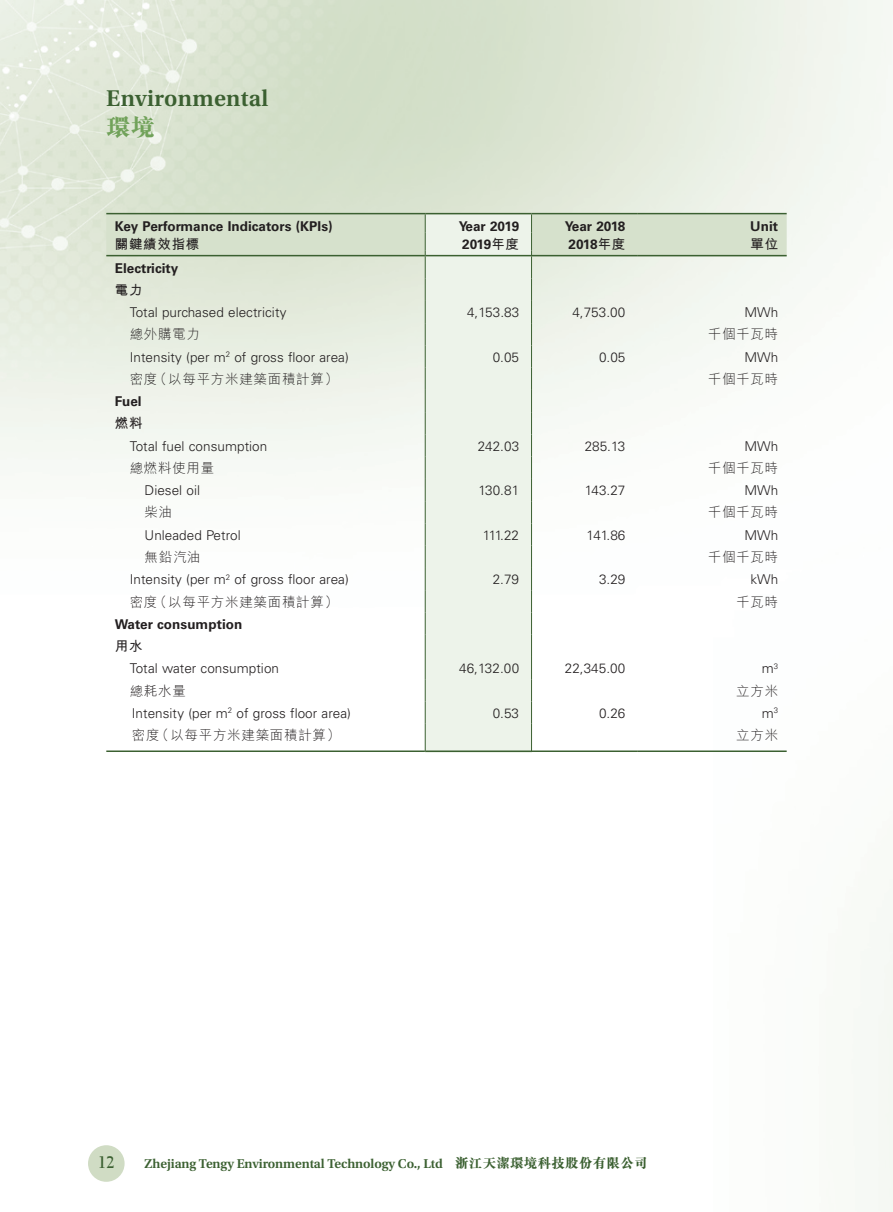
<style>
.page{position:relative;width:893px;height:1212px;background:#fff}
.page>*{position:absolute;margin:0;border:0;box-sizing:border-box;transform-origin:0 0}
.t1{font:600 24px "Utopia Std";letter-spacing:.01em;color:#3b6031}
.t2{font:800 24px "M Sung HK";color:#71a25a}
.t3{font:700 16.5px "Electra LT Std";color:#3b6031}
.C_Body_Text{font:300 13.5px "Univers LT Std";letter-spacing:.005em;color:#231f20}
.C_Body_Text-2{font:300 13.5px "M Hei HK";letter-spacing:.055em;color:#231f20}
.C_Body_Text-3{font:700 13.5px "Univers LT Std";letter-spacing:.005em;color:#231f20}
.t4{font:600 13.5px "Utopia Std";letter-spacing:-.01em;color:#3b6031}
.C_Body_Text-4{font:700 13.5px "M Hei HK";letter-spacing:.055em;color:#231f20}
.s1{font-family:"M Hei HK"}
.s2{font-family:"M Sung HK";font-weight:800}
</style>
<div class="page">
<img style="left:0;top:0;width:893px;height:1212px">
<div style="left:88px;top:1145px;width:37px;height:37px;background:#d0dcc4;border-radius:50%"></div>
<svg style="left:106px;top:214px;width:681px;height:538px"></svg>
<hr style="left:106px;top:213px;width:319px;height:1px;background:#3b6031">
<hr style="left:425px;top:213px;width:106px;height:1px;background:#3b6031">
<hr style="left:531px;top:213px;width:107px;height:1px;background:#3b6031">
<hr style="left:638px;top:213px;width:149px;height:1px;background:#3b6031">
<hr style="left:106px;top:255px;width:319px;height:1px;background:#3b6031">
<hr style="left:426px;top:255px;width:105px;height:1px;background:#3b6031">
<hr style="left:532px;top:255px;width:106px;height:1px;background:#3b6031">
<hr style="left:638px;top:255px;width:149px;height:1px;background:#3b6031">
<hr style="left:106px;top:750px;width:319px;height:2px;background:#3b6031">
<hr style="left:426px;top:750px;width:105px;height:2px;background:#3b6031">
<hr style="left:532px;top:750px;width:106px;height:2px;background:#3b6031">
<hr style="left:638px;top:750px;width:149px;height:2px;background:#3b6031">
<h1 class="t1" style="left:106px;top:84px;width:164px">Environmental</h1>
<h1 class="t2" style="left:106px;top:115px;width:50px">環境</h1>
<p class="C_Body_Text-3" style="left:115px;top:218px;width:219px">Key Performance Indicators (KPIs)</p>
<p class="C_Body_Text-3" style="left:459px;top:218px;width:62px">Year 2019</p>
<p class="C_Body_Text-3" style="left:565px;top:218px;width:62px">Year 2018</p>
<p class="C_Body_Text-3" style="left:750px;top:218px;width:29px">Unit</p>
<p class="C_Body_Text-4" style="left:115px;top:234px;width:86px">關鍵績效指標</p>
<p class="C_Body_Text-3" style="left:462px;top:236px;width:58px">2019<span class="s1">年度</span></p>
<p class="C_Body_Text-3" style="left:569px;top:236px;width:58px">2018<span class="s1">年度</span></p>
<p class="C_Body_Text-4" style="left:750px;top:234px;width:29px">單位</p>
<p class="C_Body_Text-3" style="left:115px;top:260px;width:65px">Electricity</p>
<p class="C_Body_Text-4" style="left:115px;top:280px;width:29px">電力</p>
<p class="C_Body_Text" style="left:130px;top:304px;width:158px">Total purchased electricity</p>
<p class="C_Body_Text" style="left:467px;top:304px;width:54px">4,153.83</p>
<p class="C_Body_Text" style="left:572px;top:304px;width:55px">4,753.00</p>
<p class="C_Body_Text" style="left:744px;top:304px;width:35px">MWh</p>
<p class="C_Body_Text-2" style="left:130px;top:328px;width:72px">總外購電力</p>
<p class="C_Body_Text-2" style="left:708px;top:328px;width:72px">千個千瓦時</p>
<p class="C_Body_Text" style="left:130px;top:349px;width:221px">Intensity (per m<sup>2</sup> of gross floor area)</p>
<p class="C_Body_Text" style="left:493px;top:349px;width:28px">0.05</p>
<p class="C_Body_Text" style="left:599px;top:349px;width:28px">0.05</p>
<p class="C_Body_Text" style="left:744px;top:349px;width:35px">MWh</p>
<p class="C_Body_Text-2" style="left:130px;top:372px;width:210px">密度（以每平方米建築面積計算）</p>
<p class="C_Body_Text-2" style="left:708px;top:372px;width:72px">千個千瓦時</p>
<p class="C_Body_Text-3" style="left:115px;top:393px;width:28px">Fuel</p>
<p class="C_Body_Text-4" style="left:115px;top:414px;width:29px">燃料</p>
<p class="C_Body_Text" style="left:130px;top:438px;width:139px">Total fuel consumption</p>
<p class="C_Body_Text" style="left:478px;top:438px;width:43px">242.03</p>
<p class="C_Body_Text" style="left:585px;top:438px;width:42px">285.13</p>
<p class="C_Body_Text" style="left:744px;top:438px;width:35px">MWh</p>
<p class="C_Body_Text-2" style="left:130px;top:461px;width:86px">總燃料使用量</p>
<p class="C_Body_Text-2" style="left:708px;top:461px;width:72px">千個千瓦時</p>
<p class="C_Body_Text" style="left:145px;top:482px;width:57px">Diesel oil</p>
<p class="C_Body_Text" style="left:478px;top:482px;width:42px">130.81</p>
<p class="C_Body_Text" style="left:585px;top:482px;width:42px">143.27</p>
<p class="C_Body_Text" style="left:744px;top:482px;width:35px">MWh</p>
<p class="C_Body_Text-2" style="left:145px;top:506px;width:29px">柴油</p>
<p class="C_Body_Text-2" style="left:708px;top:506px;width:72px">千個千瓦時</p>
<p class="C_Body_Text" style="left:145px;top:527px;width:98px">Unleaded Petrol</p>
<p class="C_Body_Text" style="left:483px;top:527px;width:38px">111.22</p>
<p class="C_Body_Text" style="left:587px;top:527px;width:40px">141.86</p>
<p class="C_Body_Text" style="left:744px;top:527px;width:35px">MWh</p>
<p class="C_Body_Text-2" style="left:145px;top:550px;width:58px">無鉛汽油</p>
<p class="C_Body_Text-2" style="left:708px;top:550px;width:72px">千個千瓦時</p>
<p class="C_Body_Text" style="left:130px;top:571px;width:221px">Intensity (per m<sup>2</sup> of gross floor area)</p>
<p class="C_Body_Text" style="left:493px;top:571px;width:28px">2.79</p>
<p class="C_Body_Text" style="left:599px;top:571px;width:28px">3.29</p>
<p class="C_Body_Text" style="left:750px;top:571px;width:29px">kWh</p>
<p class="C_Body_Text-2" style="left:130px;top:595px;width:210px">密度（以每平方米建築面積計算）</p>
<p class="C_Body_Text-2" style="left:736px;top:595px;width:43px">千瓦時</p>
<p class="C_Body_Text-3" style="left:115px;top:616px;width:129px">Water consumption</p>
<p class="C_Body_Text-4" style="left:115px;top:636px;width:29px">用水</p>
<p class="C_Body_Text" style="left:130px;top:660px;width:151px">Total water consumption</p>
<p class="C_Body_Text" style="left:459px;top:660px;width:61px">46,132.00</p>
<p class="C_Body_Text" style="left:565px;top:660px;width:62px">22,345.00</p>
<p class="C_Body_Text" style="left:762px;top:660px;width:18px">m<sup>3</sup></p>
<p class="C_Body_Text-2" style="left:130px;top:684px;width:58px">總耗水量</p>
<p class="C_Body_Text-2" style="left:736px;top:684px;width:43px">立方米</p>
<p class="C_Body_Text" style="left:132px;top:705px;width:221px">Intensity (per m<sup>2</sup> of gross floor area)</p>
<p class="C_Body_Text" style="left:493px;top:705px;width:28px">0.53</p>
<p class="C_Body_Text" style="left:599px;top:705px;width:28px">0.26</p>
<p class="C_Body_Text" style="left:762px;top:705px;width:18px">m<sup>3</sup></p>
<p class="C_Body_Text-2" style="left:132px;top:728px;width:210px">密度（以每平方米建築面積計算）</p>
<p class="C_Body_Text-2" style="left:736px;top:728px;width:43px">立方米</p>
<p class="t3" style="left:98px;top:1152px;width:19px">12</p>
<p class="t4" style="left:145px;top:1156px;width:505px">Zhejiang Tengy Environmental Technology Co., Ltd <span class="s2">浙江天潔環境科技股份有限公司</span></p>
</div>
